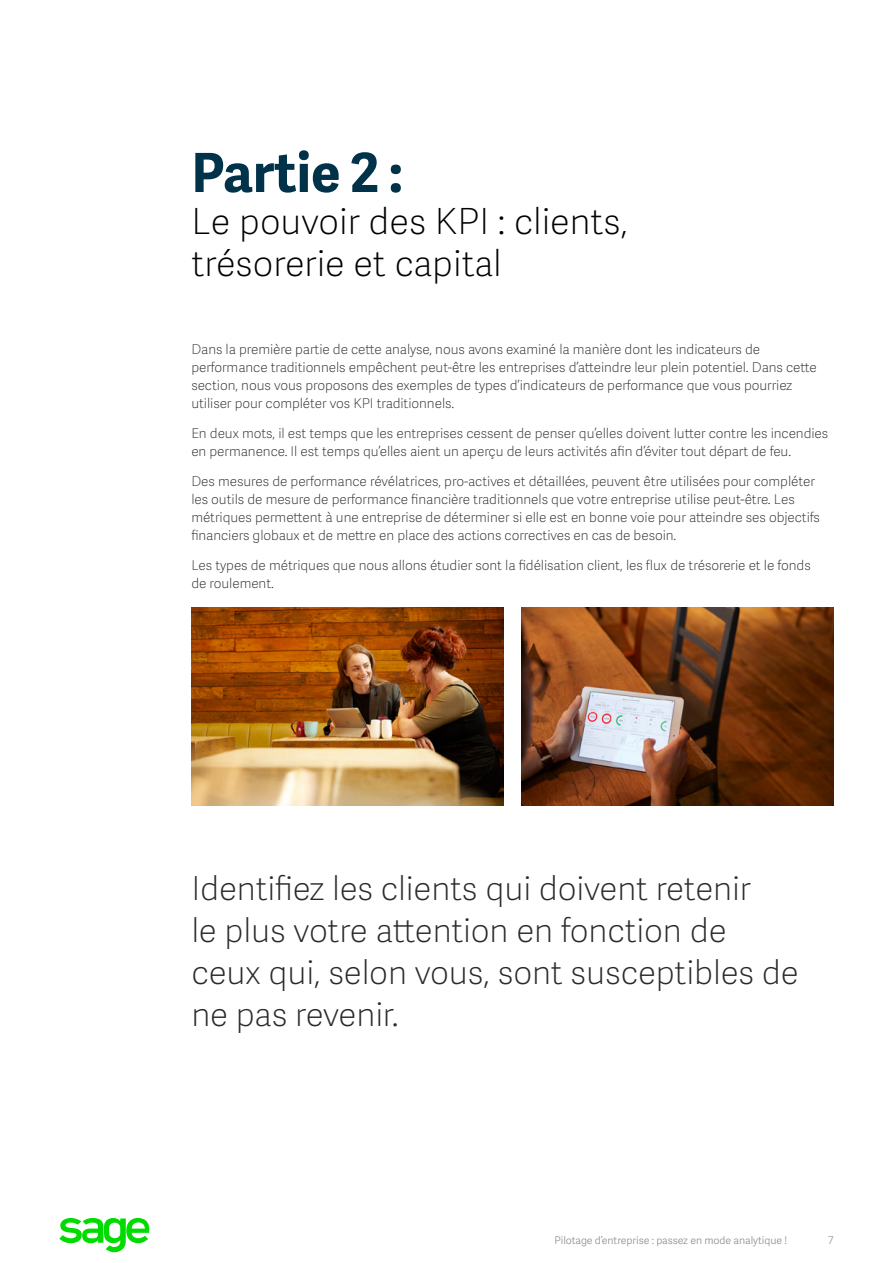
<style>
.page{position:relative;width:893px;height:1263px;background:#fff}
.page>*{position:absolute;margin:0;border:0;box-sizing:border-box;transform-origin:0 0}
.Chapter_Title{font:700 54px "Adelle Sans SAGE";color:#003349}
.Chapter_Title-2{font:36px/42px "Adelle Sans SAGE Th";color:#000}
.Body_Copy{font:33px/42px "Adelle Sans SAGE Th";letter-spacing:-.005em;color:#2c2a29}
.Body_Copy-2{font:13.5px/18px "Adelle Sans SAGE Th";letter-spacing:-.005em;color:#2c2a29}
.t1{font:10.5px "Adelle Sans SAGE Lt";letter-spacing:-.005em;color:#888b8d}
</style>
<div class="page">
<svg style="left:59px;top:1218px;width:91px;height:34px"></svg>
<img style="left:191px;top:608px;width:312px;height:198px">
<img style="left:521px;top:608px;width:312px;height:198px">
<p class="Chapter_Title" style="left:191px;top:133px;width:213px">Partie 2 :</p>
<p class="Chapter_Title-2" style="left:191px;top:199px;width:438px">Le pouvoir des KPI : clients, trésorerie et capital</p>
<p class="Body_Copy-2" style="left:191px;top:340px;width:627px">Dans la première partie de cette analyse, nous avons examiné la manière dont les indicateurs de performance traditionnels empêchent peut-être les entreprises d’atteindre leur plein potentiel. Dans cette section, nous vous proposons des exemples de types d’indicateurs de performance que vous pourriez utiliser pour compléter vos KPI traditionnels.</p>
<p class="Body_Copy-2" style="left:191px;top:424px;width:638px">En deux mots, il est temps que les entreprises cessent de penser qu’elles doivent lutter contre les incendies en permanence. Il est temps qu’elles aient un aperçu de leurs activités afin d’éviter tout départ de feu.</p>
<p class="Body_Copy-2" style="left:191px;top:472px;width:630px">Des mesures de performance révélatrices, pro-actives et détaillées, peuvent être utilisées pour compléter les outils de mesure de performance financière traditionnels que votre entreprise utilise peut-être. Les métriques permettent à une entreprise de déterminer si elle est en bonne voie pour atteindre ses objectifs financiers globaux et de mettre en place des actions correctives en cas de besoin.</p>
<p class="Body_Copy-2" style="left:191px;top:556px;width:621px">Les types de métriques que nous allons étudier sont la fidélisation client, les flux de trésorerie et le fonds de roulement.</p>
<p class="Body_Copy" style="left:191px;top:866px;width:609px">Identifiez les clients qui doivent retenir<br>le plus votre attention en fonction de ceux qui, selon vous, sont susceptibles de ne pas revenir.</p>
<p class="t1" style="left:554px;top:1232px;width:234px">Pilotage d’entreprise : passez en mode analytique !</p>
<p class="t1" style="left:828px;top:1232px;width:7px">7</p>
</div>
